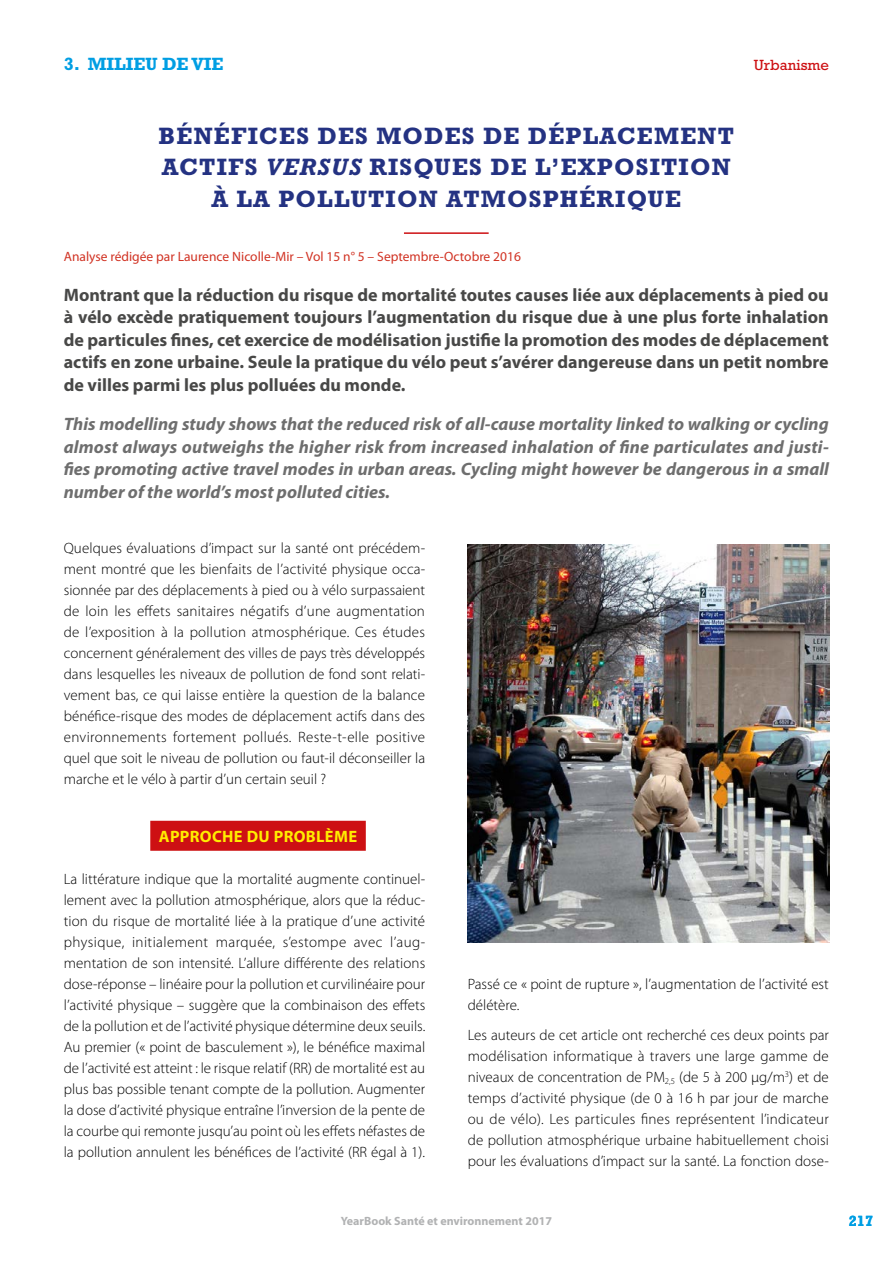
<style>
.page{position:relative;width:893px;height:1263px;background:#fff}
.page>*{position:absolute;margin:0;border:0;box-sizing:border-box;transform-origin:0 0}
.Titre_fiche{font:700 24px/31.5px "Rockwell Std";letter-spacing:.05em;color:#243282;text-align:center}
.Chapo_FR{font:700 18px/22.5px "Myriad Pro";color:#484847;text-align:justify}
.Chapo_EN{font:italic 700 18px/22.5px "Myriad Pro";color:#6e6e6e;text-align:justify}
.t1{font:700 18px "Rockwell Std";color:#009ee3}
.Intertitre_1{font:700 16.5px "Myriad Pro";letter-spacing:.02em;color:#ffed00}
.Texte_courant{font:300 15px/21px "Myriad Pro";color:#000;text-align:justify}
.t2{font:15px "Rockwell Std";color:#cd1013}
.t3{font:700 15px "Rockwell Std";color:#009ee3}
.Réf_volume{font:13.5px "Myriad Pro";color:#d13324}
.t4{font:700 12px "Myriad Pro";color:#b1b2b3}
.s1{font-style:italic}
</style>
<div class="page">
<hr style="left:404px;top:232px;width:85px;height:2px;background:#cd1013">
<div style="left:150px;top:821px;width:216px;height:30px;background:#cd1013"></div>
<img style="left:468px;top:544px;width:361px;height:398px">
<p class="t1" style="left:64px;top:54px;width:161px">3. MILIEU DE VIE</p>
<p class="t2" style="left:754px;top:57px;width:77px">Urbanisme</p>
<h3 class="Titre_fiche" style="left:159px;top:120px;width:577px">BÉNÉFICES DES MODES DE DÉPLACEMENT<br>ACTIFS <span class="s1">VERSUS</span> RISQUES DE L’EXPOSITION<br>À LA POLLUTION ATMOSPHÉRIQUE</h3>
<p class="Réf_volume" style="left:64px;top:249px;width:459px">Analyse rédigée par Laurence Nicolle-Mir – Vol 15 n° 5 – Septembre-Octobre 2016</p>
<p class="Chapo_FR" style="left:64px;top:284px;width:766px">Montrant que la réduction du risque de mortalité toutes causes liée aux déplacements à pied ou à vélo excède pratiquement toujours l’augmentation du risque due à une plus forte inhalation de particules fines, cet exercice de modélisation justifie la promotion des modes de déplacement actifs en zone urbaine. Seule la pratique du vélo peut s’avérer dangereuse dans un petit nombre de villes parmi les plus polluées du monde.</p>
<p class="Chapo_EN" style="left:64px;top:413px;width:767px">This modelling study shows that the reduced risk of all-cause mortality linked to walking or cycling almost always outweighs the higher risk from increased inhalation of fine particulates and justi&shy;fies promoting active travel modes in urban areas. Cycling might however be dangerous in a small number of the world’s most polluted cities.</p>
<p class="Texte_courant" style="left:64px;top:537px;width:363px">Quelques évaluations d’impact sur la santé ont précédem&shy;ment montré que les bienfaits de l’activité physique occa&shy;sionnée par des déplacements à pied ou à vélo surpassaient de loin les effets sanitaires négatifs d’une augmentation de l’exposition à la pollution atmosphérique. Ces études concernent généralement des villes de pays très développés dans lesquelles les niveaux de pollution de fond sont relati&shy;vement bas, ce qui laisse entière la question de la balance bénéfice-risque des modes de déplacement actifs dans des environnements fortement pollués. Reste-t-elle positive quel que soit le niveau de pollution ou faut-il déconseiller la marche et le vélo à partir d’un certain seuil ?</p>
<p class="Intertitre_1" style="left:159px;top:827px;width:200px">APPROCHE DU PROBLÈME</p>
<p class="Texte_courant" style="left:64px;top:869px;width:363px">La littérature indique que la mortalité augmente continuel&shy;lement avec la pollution atmosphérique, alors que la réduc&shy;tion du risque de mortalité liée à la pratique d’une activité physique, initialement marquée, s’estompe avec l’aug&shy;mentation de son intensité. L’allure différente des relations dose-réponse – linéaire pour la pollution et curvilinéaire pour l’activité physique – suggère que la combinaison des effets de la pollution et de l’activité physique détermine deux seuils.<br>Au premier (« point de basculement »), le bénéfice maximal de l’activité est atteint : le risque relatif (RR) de mortalité est au plus bas possible tenant compte de la pollution. Augmenter la dose d’activité physique entraîne l’inversion de la pente de la courbe qui remonte jusqu’au point où les effets néfastes de la pollution annulent les bénéfices de l’activité (RR égal à 1).</p>
<p class="Texte_courant" style="left:468px;top:974px;width:363px">Passé ce « point de rupture », l’augmentation de l’activité est délétère.</p>
<p class="Texte_courant" style="left:468px;top:1024px;width:363px">Les auteurs de cet article ont recherché ces deux points par modélisation informatique à travers une large gamme de niveaux de concentration de PM<sub>2,5</sub> (de 5 à 200 μg/m<sup>3</sup>) et de temps d’activité physique (de 0 à 16 h par jour de marche ou de vélo). Les particules fines représentent l’indicateur de pollution atmosphérique urbaine habituellement choisi pour les évaluations d’impact sur la santé. La fonction dose-</p>
<p class="t4" style="left:341px;top:1214px;width:213px">YearBook Santé et environnement 2017</p>
<p class="t3" style="left:849px;top:1211px;width:26px">217</p>
</div>
